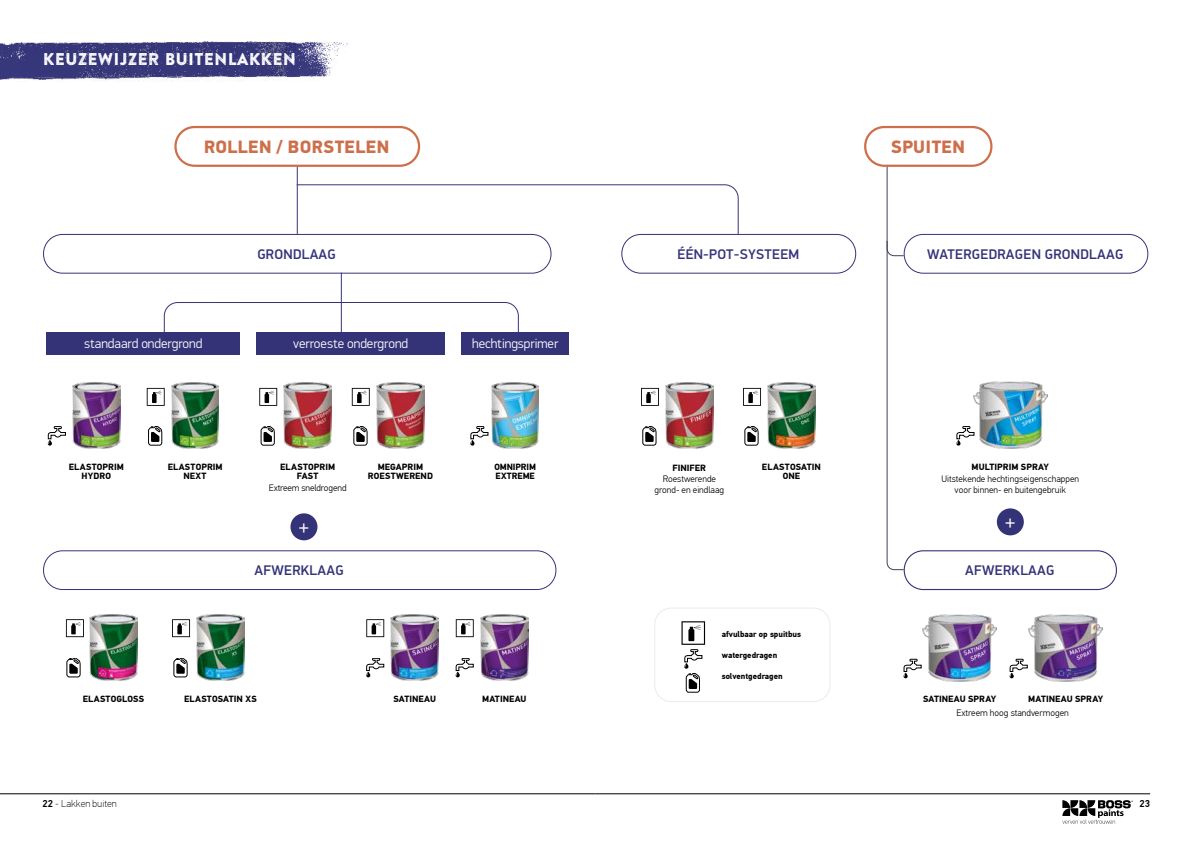
<style>
.page{position:relative;width:1191px;height:842px;background:#fff}
.page>*{position:absolute;margin:0;border:0;box-sizing:border-box;transform-origin:0 0}
.t1{font:20.4px "PFDIN Display Pro";color:#fff}
.t2{font:900 18px "PFDIN Display Pro";letter-spacing:.02em;color:#cd6f4b}
.t3{font:17px "Brandon Printed Two";color:#fff}
.t4{font:500 14px "PFDIN Display Pro";letter-spacing:.02em;color:#353378}
.t5{font:300 13.5px "PFDIN Display Pro";color:#fff}
.t6{font:100 10px "PF Din Text Pro";color:#000}
.t7{font:500 10px "PF Din Text Pro";color:#000}
.t8{font:300 9.3px/11.1px "PF Din Text Pro";color:#000;text-align:center}
.t9{font:700 9px/9px "PF Din Text Pro";letter-spacing:.01em;color:#000;text-align:center}
.t10{font:700 8.4px "PF Din Text Pro";color:#000}
.s1{font-weight:500}
</style>
<div class="page">
<div style="left:654px;top:607px;width:176px;height:95px;border:1px solid #ebebeb;border-radius:17px"></div>
<hr style="left:0;top:793px;width:595px;height:1px;background:#000">
<hr style="left:595px;top:793px;width:555px;height:1px;background:#000">
<svg style="left:1062px;top:800px;width:70px;height:24px"></svg>
<img style="left:0;top:41px;width:336px;height:41px">
<img style="left:197px;top:615px;width:47px;height:65px">
<img style="left:90px;top:615px;width:47px;height:65px">
<img style="left:767px;top:383px;width:48px;height:65px">
<img style="left:665px;top:383px;width:48px;height:65px">
<img style="left:73px;top:383px;width:47px;height:65px">
<img style="left:171px;top:383px;width:48px;height:65px">
<div style="left:46px;top:332px;width:194px;height:22px;background:#353378"></div>
<div style="left:43px;top:550px;width:513px;height:40px;border:1px solid #353378;border-radius:19px"></div>
<div style="left:290px;top:513px;width:27px;height:27px;background:#353378;border-radius:50%"></div>
<div style="left:996px;top:508px;width:27px;height:27px;background:#353378;border-radius:50%"></div>
<svg style="left:296px;top:184px;width:443px;height:51px"></svg>
<svg style="left:886px;top:167px;width:17px;height:404px"></svg>
<img style="left:973px;top:381px;width:74px;height:67px">
<img style="left:923px;top:614px;width:73px;height:67px">
<img style="left:1028px;top:614px;width:74px;height:67px">
<div style="left:43px;top:234px;width:508px;height:40px;border:1px solid #353378;border-radius:19px"></div>
<div style="left:621px;top:234px;width:235px;height:40px;border:1px solid #353378;border-radius:19px"></div>
<div style="left:903px;top:550px;width:214px;height:40px;border:1px solid #353378;border-radius:19px"></div>
<div style="left:903px;top:234px;width:245px;height:40px;border:1px solid #353378;border-radius:19px"></div>
<img style="left:284px;top:383px;width:47px;height:65px">
<img style="left:377px;top:383px;width:47px;height:65px">
<img style="left:491px;top:383px;width:48px;height:65px">
<div style="left:256px;top:332px;width:189px;height:22px;background:#353378"></div>
<div style="left:461px;top:332px;width:108px;height:22px;background:#353378"></div>
<svg style="left:163px;top:301px;width:356px;height:31px"></svg>
<hr style="left:341px;top:273px;width:1px;height:59px;background:#353378">
<hr style="left:297px;top:165px;width:1px;height:69px;background:#353378">
<img style="left:480px;top:614px;width:48px;height:66px">
<img style="left:391px;top:615px;width:47px;height:65px">
<div style="left:864px;top:126px;width:128px;height:41px;border:2px solid #cd6f4b;border-radius:19px"></div>
<div style="left:174px;top:126px;width:246px;height:41px;border:2px solid #cd6f4b;border-radius:19px"></div>
<svg style="left:681px;top:621px;width:24px;height:72px"></svg>
<svg style="left:66px;top:619px;width:18px;height:18px"></svg>
<svg style="left:173px;top:658px;width:15px;height:19px"></svg>
<svg style="left:66px;top:658px;width:15px;height:19px"></svg>
<svg style="left:148px;top:426px;width:14px;height:20px"></svg>
<svg style="left:260px;top:426px;width:15px;height:20px"></svg>
<svg style="left:353px;top:426px;width:15px;height:20px"></svg>
<svg style="left:642px;top:426px;width:14px;height:20px"></svg>
<svg style="left:744px;top:426px;width:14px;height:20px"></svg>
<svg style="left:641px;top:388px;width:18px;height:18px"></svg>
<svg style="left:147px;top:388px;width:18px;height:18px"></svg>
<svg style="left:172px;top:619px;width:18px;height:18px"></svg>
<svg style="left:366px;top:619px;width:18px;height:18px"></svg>
<svg style="left:456px;top:619px;width:18px;height:18px"></svg>
<svg style="left:259px;top:388px;width:18px;height:18px"></svg>
<svg style="left:352px;top:388px;width:18px;height:18px"></svg>
<svg style="left:743px;top:388px;width:18px;height:18px"></svg>
<svg style="left:366px;top:658px;width:18px;height:19px"></svg>
<svg style="left:48px;top:426px;width:18px;height:20px"></svg>
<svg style="left:470px;top:426px;width:18px;height:20px"></svg>
<svg style="left:956px;top:426px;width:18px;height:20px"></svg>
<svg style="left:903px;top:659px;width:18px;height:19px"></svg>
<svg style="left:1009px;top:659px;width:18px;height:19px"></svg>
<svg style="left:455px;top:658px;width:18px;height:19px"></svg>
<h3 class="t3" style="left:43px;top:49px;width:255px">KEUZEWIJZER BUITENLAKKEN</h3>
<h2 class="t2" style="left:204px;top:136px;width:186px">ROLLEN / BORSTELEN</h2>
<h2 class="t2" style="left:890px;top:136px;width:76px">SPUITEN</h2>
<h3 class="t4" style="left:257px;top:246px;width:80px">GRONDLAAG</h3>
<h3 class="t4" style="left:677px;top:246px;width:123px">ÉÉN-POT-SYSTEEM</h3>
<h3 class="t4" style="left:927px;top:246px;width:198px">WATERGEDRAGEN GRONDLAAG</h3>
<h3 class="t5" style="left:84px;top:336px;width:120px">standaard ondergrond</h3>
<h3 class="t5" style="left:293px;top:336px;width:117px">verroeste ondergrond</h3>
<h3 class="t5" style="left:472px;top:336px;width:88px">hechtingsprimer</h3>
<p class="t9" style="left:69px;top:463px;width:56px">ELASTOPRIM<br>HYDRO</p>
<p class="t9" style="left:168px;top:463px;width:56px">ELASTOPRIM<br>NEXT</p>
<p class="t9" style="left:762px;top:463px;width:60px">ELASTOSATIN<br>ONE</p>
<p class="t9" style="left:280px;top:463px;width:56px">ELASTOPRIM<br>FAST</p>
<p class="t8" style="left:269px;top:482px;width:79px">Extreem sneldrogend</p>
<p class="t9" style="left:368px;top:463px;width:67px">MEGAPRIM<br>ROESTWEREND</p>
<p class="t9" style="left:494px;top:463px;width:43px;text-align:left">OMNIPRIM<br>EXTREME</p>
<p class="t9" style="left:672px;top:463px;width:35px">FINIFER</p>
<p class="t8" style="left:654px;top:473px;width:71px">Roestwerende grond- en eindlaag</p>
<p class="t9" style="left:971px;top:463px;width:79px">MULTIPRIM SPRAY</p>
<p class="t8" style="left:941px;top:473px;width:139px">Uitstekende hechtingseigenschappen voor binnen- en buitengebruik</p>
<h1 class="t1" style="left:299px;top:515px;width:12px">+</h1>
<h1 class="t1" style="left:1005px;top:510px;width:12px">+</h1>
<h3 class="t4" style="left:255px;top:562px;width:91px">AFWERKLAAG</h3>
<h3 class="t4" style="left:965px;top:562px;width:91px">AFWERKLAAG</h3>
<p class="t10" style="left:721px;top:629px;width:81px">afvulbaar op spuitbus</p>
<p class="t10" style="left:721px;top:650px;width:57px">watergedragen</p>
<p class="t10" style="left:721px;top:671px;width:63px">solventgedragen</p>
<p class="t9" style="left:83px;top:695px;width:63px">ELASTOGLOSS</p>
<p class="t9" style="left:184px;top:695px;width:74px">ELASTOSATIN XS</p>
<p class="t9" style="left:393px;top:695px;width:44px">SATINEAU</p>
<p class="t9" style="left:482px;top:695px;width:46px">MATINEAU</p>
<p class="t9" style="left:923px;top:695px;width:75px">SATINEAU SPRAY</p>
<p class="t9" style="left:1028px;top:695px;width:76px">MATINEAU SPRAY</p>
<p class="t8" style="left:956px;top:708px;width:114px">Extreem hoog standvermogen</p>
<p class="t6" style="left:43px;top:798px;width:76px"><span class="s1">22</span> - Lakken buiten</p>
<p class="t7" style="left:1139px;top:798px;width:12px">23</p>
</div>
